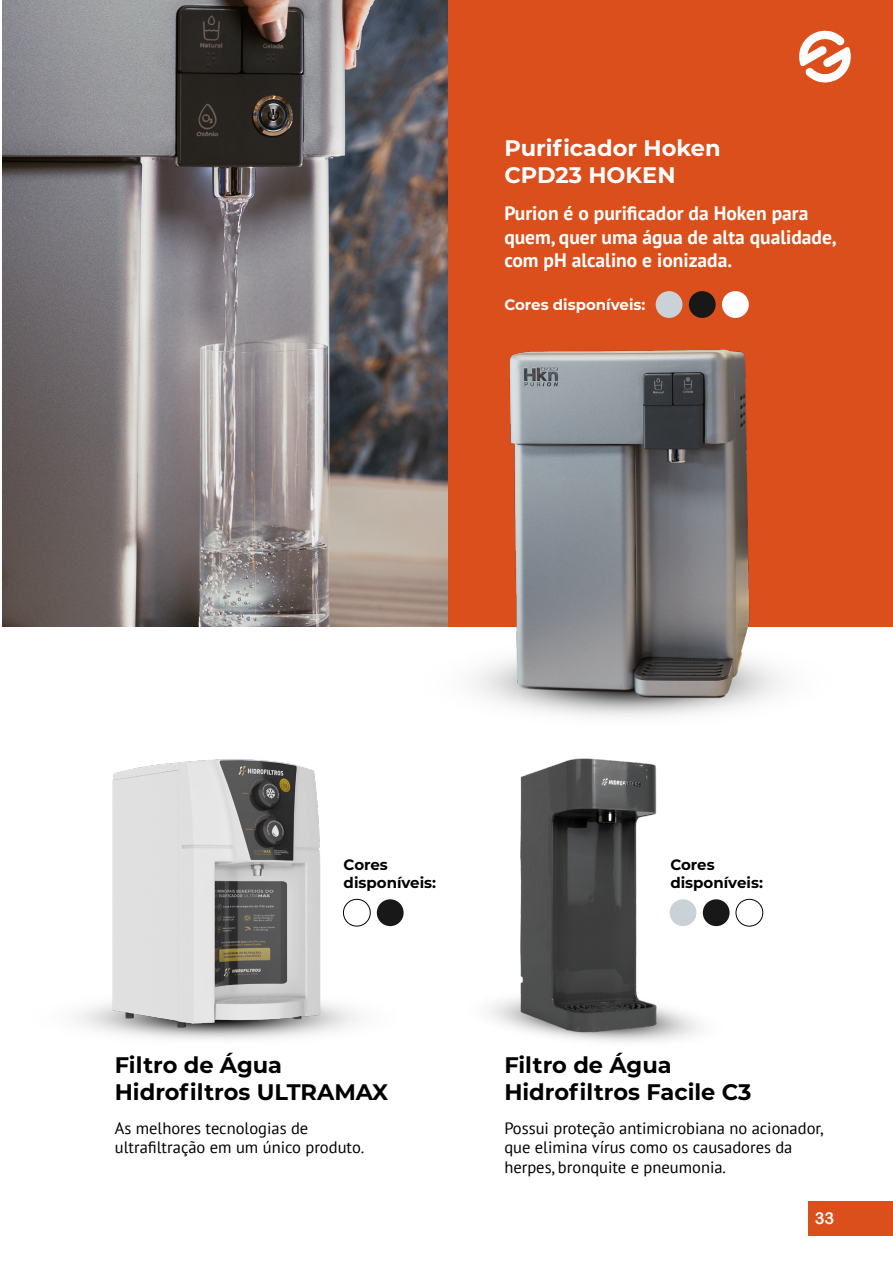
<style>
.page{position:relative;width:893px;height:1263px;background:#fff}
.page>*{position:absolute;margin:0;border:0;box-sizing:border-box;transform-origin:0 0}
.t1{font:700 22.5px/27px "Montserrat";color:#000}
.t2{font:700 22.5px/27px "Montserrat";color:#fff}
.t3{font:700 19.5px/23.4px "PT Sans";color:#fff}
.t4{font:16.5px/19.5px "PT Sans";color:#000}
.t5{font:16.5px "Arial Rounded MT Bold";color:#fff}
.t6{font:700 15px/18px "Montserrat";color:#000}
.t7{font:700 15px "Montserrat";color:#fff}
</style>
<div class="page">
<div style="left:808px;top:1201px;width:85px;height:35px;background:#da4f1c"></div>
<div style="left:790px;top:0;width:70px;height:117px;background:#da4f1c"></div>
<svg style="left:799px;top:30px;width:52px;height:53px"></svg>
<div style="left:448px;top:85px;width:445px;height:541px;background:#da4f1c"></div>
<img style="left:3px;top:0;width:445px;height:626px">
<img style="left:372px;top:619px;width:495px;height:98px">
<img style="left:89px;top:759px;width:239px;height:284px">
<img style="left:498px;top:349px;width:264px;height:360px">
<div style="left:448px;top:0;width:345px;height:105px;background:#da4f1c"></div>
<div style="left:855px;top:0;width:38px;height:108px;background:#da4f1c"></div>
<div style="left:670px;top:899px;width:26px;height:27px;background:#cad1d7;border-radius:50%"></div>
<div style="left:703px;top:899px;width:27px;height:27px;background:#181818;border-radius:50%"></div>
<div style="left:377px;top:899px;width:27px;height:27px;background:#181818;border-radius:50%"></div>
<div style="left:736px;top:899px;width:27px;height:27px;border:1px solid #020203;border-radius:50%"></div>
<div style="left:343px;top:899px;width:27px;height:27px;border:1px solid #020203;border-radius:50%"></div>
<div style="left:656px;top:291px;width:26px;height:27px;background:#cad1d7;border-radius:50%"></div>
<div style="left:689px;top:291px;width:27px;height:27px;background:#181818;border-radius:50%"></div>
<div style="left:722px;top:291px;width:27px;height:27px;background:#fff;border-radius:50%"></div>
<img style="left:502px;top:758px;width:183px;height:280px">
<h1 class="t2" style="left:504px;top:133px;width:218px">Purificador Hoken<br>CPD23 HOKEN</h1>
<p class="t3" style="left:504px;top:201px;width:334px">Purion é o purificador da Hoken para quem, quer uma água de alta qualidade, com pH alcalino e ionizada.</p>
<p class="t7" style="left:504px;top:294px;width:143px">Cores disponíveis:</p>
<p class="t6" style="left:344px;top:855px;width:94px">Cores disponíveis:</p>
<p class="t6" style="left:670px;top:855px;width:94px">Cores disponíveis:</p>
<h1 class="t1" style="left:115px;top:1050px;width:275px">Filtro de Água<br>Hidrofiltros ULTRAMAX</h1>
<h1 class="t1" style="left:504px;top:1050px;width:249px">Filtro de Água<br>Hidrofiltros Facile C3</h1>
<p class="t4" style="left:115px;top:1118px;width:251px">As melhores tecnologias de ultrafiltração em um único produto.</p>
<p class="t4" style="left:504px;top:1118px;width:320px">Possui proteção antimicrobiana no acionador, que elimina vírus como os causadores da herpes, bronquite e pneumonia.</p>
<p class="t5" style="left:815px;top:1209px;width:21px">33</p>
</div>
